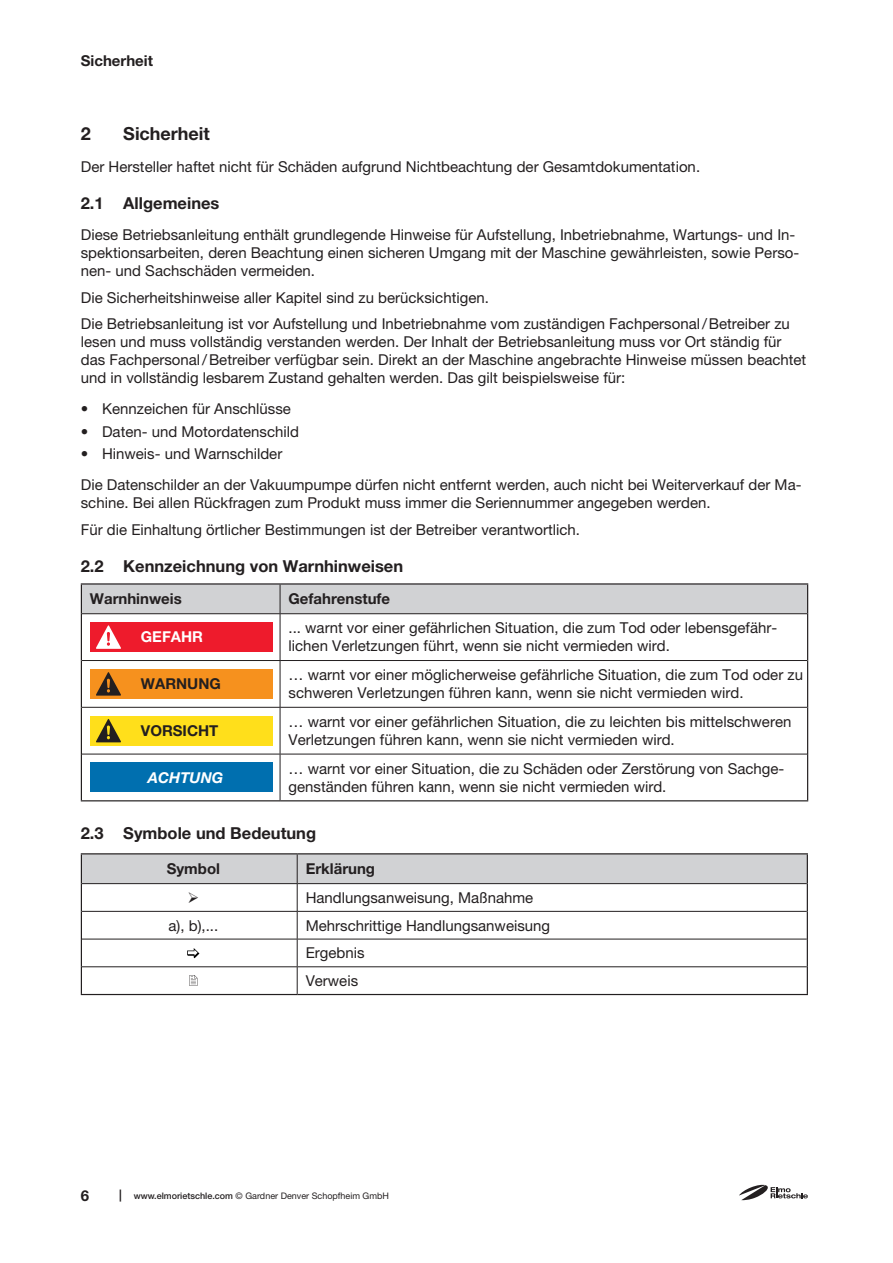
<style>
.page{position:relative;width:893px;height:1263px;background:#fff}
.page>*{position:absolute;margin:0;border:0;box-sizing:border-box;transform-origin:0 0}
.t1{font:700 18px "Helvetica Neue LT Pro";color:#231f20}
.t2{font:700 16.5px "Helvetica Neue LT Pro";color:#231f20}
.t3{font:15px/18px "Helvetica Neue LT Pro";color:#231f20}
.t4{font:700 15px "Helvetica Neue LT Pro";color:#231f20}
.t5{font:italic 700 15px "Helvetica Neue LT Pro";color:#fff}
.t6{font:700 15px "Helvetica Neue LT Pro";color:#fff}
.t7{font:9px "Helvetica Neue LT Pro";color:#231f20}
.s1{font-weight:700;font-size:12px}
.s2{font-weight:500}
</style>
<div class="page">
<svg style="left:739px;top:1184px;width:69px;height:16px"></svg>
<hr style="left:81px;top:583px;width:199px;height:2px;background:#231f20">
<hr style="left:280px;top:583px;width:528px;height:2px;background:#231f20">
<hr style="left:81px;top:614px;width:1px;height:46px;background:#231f20">
<hr style="left:81px;top:660px;width:1px;height:47px;background:#231f20">
<hr style="left:81px;top:707px;width:1px;height:47px;background:#231f20">
<hr style="left:81px;top:754px;width:1px;height:46px;background:#231f20">
<hr style="left:81px;top:800px;width:199px;height:1px;background:#231f20">
<hr style="left:280px;top:800px;width:528px;height:1px;background:#231f20">
<hr style="left:280px;top:614px;width:1px;height:46px;background:#231f20">
<hr style="left:82px;top:660px;width:198px;height:1px;background:#231f20">
<hr style="left:280px;top:660px;width:527px;height:1px;background:#231f20">
<hr style="left:280px;top:661px;width:1px;height:46px;background:#231f20">
<hr style="left:82px;top:707px;width:198px;height:1px;background:#231f20">
<hr style="left:280px;top:707px;width:527px;height:1px;background:#231f20">
<hr style="left:280px;top:708px;width:1px;height:46px;background:#231f20">
<hr style="left:82px;top:754px;width:198px;height:1px;background:#231f20">
<hr style="left:280px;top:754px;width:527px;height:1px;background:#231f20">
<hr style="left:280px;top:754px;width:1px;height:46px;background:#231f20">
<svg style="left:81px;top:584px;width:727px;height:30px;background:#c8c9cb"></svg>
<hr style="left:807px;top:614px;width:1px;height:46px;background:#231f20">
<hr style="left:807px;top:660px;width:1px;height:47px;background:#231f20">
<hr style="left:807px;top:707px;width:1px;height:47px;background:#231f20">
<hr style="left:807px;top:754px;width:1px;height:46px;background:#231f20">
<div style="left:90px;top:622px;width:183px;height:30px;background:#ee1b2c"></div>
<svg style="left:97px;top:625px;width:24px;height:24px"></svg>
<div style="left:90px;top:669px;width:183px;height:30px;background:#f6911e"></div>
<svg style="left:97px;top:672px;width:24px;height:24px"></svg>
<div style="left:90px;top:716px;width:183px;height:29px;background:#ffdf1b"></div>
<svg style="left:97px;top:719px;width:24px;height:23px"></svg>
<div style="left:90px;top:762px;width:183px;height:30px;background:#006faf"></div>
<hr style="left:81px;top:994px;width:216px;height:1px;background:#231f20">
<hr style="left:297px;top:994px;width:511px;height:1px;background:#231f20">
<hr style="left:81px;top:853px;width:216px;height:1px;background:#231f20">
<hr style="left:297px;top:853px;width:511px;height:1px;background:#231f20">
<svg style="left:81px;top:854px;width:727px;height:140px"></svg>
<p class="t4" style="left:81px;top:51px;width:74px">Sicherheit</p>
<p class="t1" style="left:81px;top:123px;width:12px">2</p>
<p class="t1" style="left:123px;top:123px;width:88px">Sicherheit</p>
<p class="t3" style="left:81px;top:157px;width:621px">Der Hersteller haftet nicht für Schäden aufgrund Nichtbeachtung der Gesamtdokumentation.</p>
<p class="t2" style="left:81px;top:193px;width:140px">2.1 Allgemeines</p>
<p class="t3" style="left:81px;top:226px;width:720px">Diese Betriebsanleitung enthält grundlegende Hinweise für Aufstellung, Inbetriebnahme, Wartungs- und In&shy;spektionsarbeiten, deren Beachtung einen sicheren Umgang mit der Maschine gewährleisten, sowie Perso&shy;nen- und Sachschäden vermeiden.</p>
<p class="t3" style="left:81px;top:288px;width:410px">Die Sicherheitshinweise aller Kapitel sind zu berücksichtigen.</p>
<p class="t3" style="left:81px;top:315px;width:727px">Die Betriebsanleitung ist vor Aufstellung und Inbetriebnahme vom zuständigen Fachpersonal/Betreiber zu lesen und muss vollständig verstanden werden. Der Inhalt der Betriebsanleitung muss vor Ort ständig für das Fachpersonal/Betreiber verfügbar sein. Direkt an der Maschine angebrachte Hinweise müssen beachtet und in vollständig lesbarem Zustand gehalten werden. Das gilt beispielsweise für:</p>
<p class="t3" style="left:81px;top:400px;width:212px">• Kennzeichen für Anschlüsse</p>
<p class="t3" style="left:81px;top:422px;width:220px">• Daten- und Motordatenschild</p>
<p class="t3" style="left:81px;top:444px;width:203px">• Hinweis- und Warnschilder</p>
<p class="t3" style="left:81px;top:475px;width:722px">Die Datenschilder an der Vakuumpumpe dürfen nicht entfernt werden, auch nicht bei Weiterverkauf der Ma&shy;schine. Bei allen Rückfragen zum Produkt muss immer die Seriennummer angegeben werden.</p>
<p class="t3" style="left:81px;top:520px;width:501px">Für die Einhaltung örtlicher Bestimmungen ist der Betreiber verantwortlich.</p>
<p class="t2" style="left:81px;top:556px;width:324px">2.2 Kennzeichnung von Warnhinweisen</p>
<p class="t4" style="left:90px;top:590px;width:93px">Warnhinweis</p>
<p class="t4" style="left:289px;top:590px;width:103px">Gefahrenstufe</p>
<p class="t6" style="left:141px;top:628px;width:64px">GEFAHR</p>
<p class="t3" style="left:289px;top:619px;width:490px">... warnt vor einer gefährlichen Situation, die zum Tod oder lebensgefähr&shy;lichen Verletzungen führt, wenn sie nicht vermieden wird.</p>
<p class="t4" style="left:141px;top:674px;width:81px">WARNUNG</p>
<p class="t3" style="left:289px;top:666px;width:516px">… warnt vor einer möglicherweise gefährliche Situation, die zum Tod oder zu schweren Verletzungen führen kann, wenn sie nicht vermieden wird.</p>
<p class="t4" style="left:141px;top:721px;width:79px">VORSICHT</p>
<p class="t3" style="left:289px;top:712px;width:504px">… warnt vor einer gefährlichen Situation, die zu leichten bis mittelschweren<br>Verletzungen führen kann, wenn sie nicht vermieden wird.</p>
<p class="t5" style="left:148px;top:768px;width:77px">ACHTUNG</p>
<p class="t3" style="left:289px;top:759px;width:497px">… warnt vor einer Situation, die zu Schäden oder Zerstörung von Sachge&shy;genständen führen kann, wenn sie nicht vermieden wird.</p>
<p class="t2" style="left:81px;top:823px;width:237px">2.3 Symbole und Bedeutung</p>
<p class="t4" style="left:167px;top:860px;width:55px">Symbol</p>
<p class="t4" style="left:306px;top:860px;width:71px">Erklärung</p>
<p class="t3" style="left:306px;top:888px;width:229px">Handlungsanweisung, Maßnahme</p>
<p class="t3" style="left:169px;top:916px;width:51px">a), b),...</p>
<p class="t3" style="left:306px;top:916px;width:246px">Mehrschrittige Handlungsanweisung</p>
<p class="t3" style="left:306px;top:944px;width:60px">Ergebnis</p>
<p class="t3" style="left:306px;top:971px;width:54px">Verweis</p>
<p class="t4" style="left:81px;top:1187px;width:10px">6</p>
<p class="t7" style="left:119px;top:1191px;width:271px"><span class="s1">|</span> <span class="s2">www.elmorietschle.com</span> © Gardner Denver Schopfheim GmbH</p>
</div>
